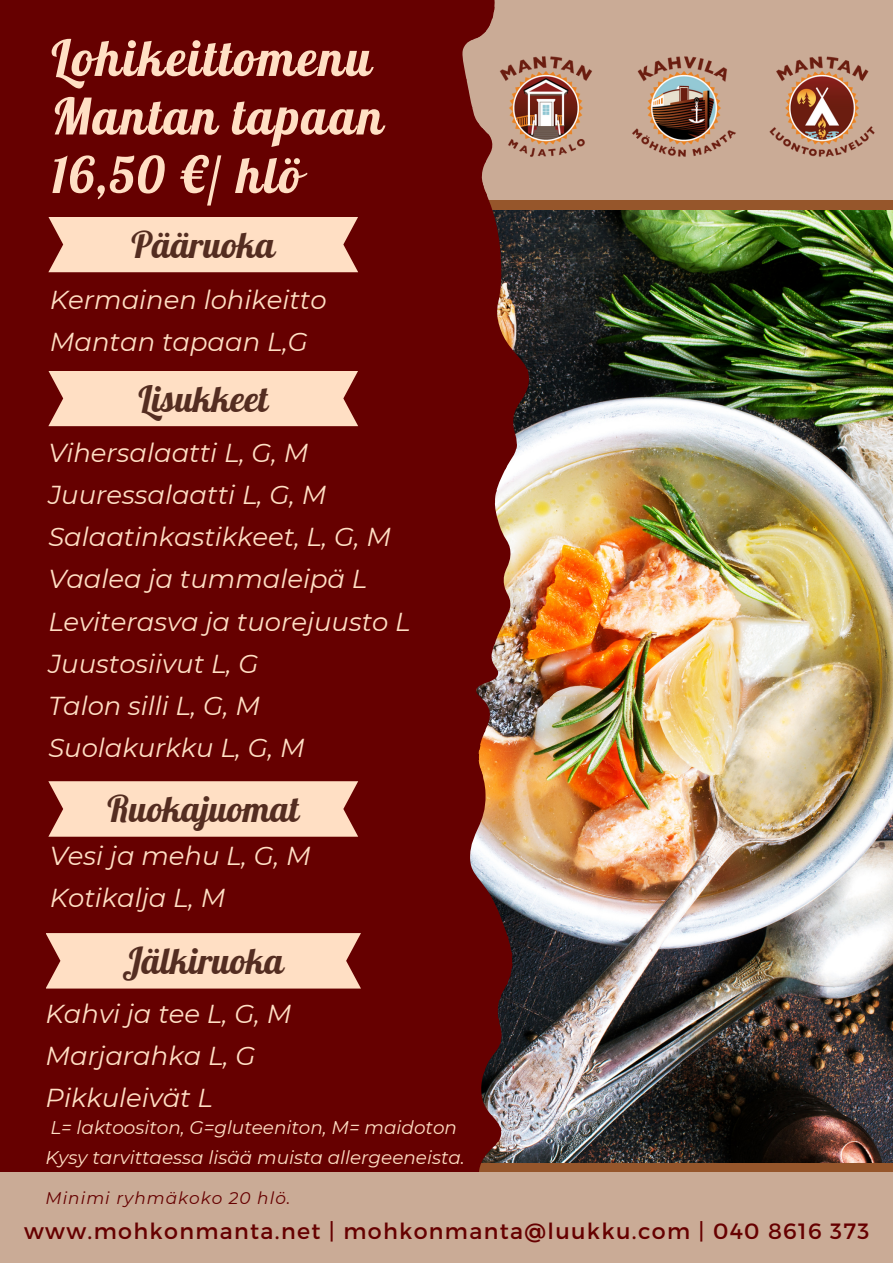
<style>
.page{position:relative;width:893px;height:1263px;background:#fff}
.page>*{position:absolute;margin:0;border:0;box-sizing:border-box;transform-origin:0 0}
.t1{font:50.18px/58.5px "Lobster";letter-spacing:.04em;color:#ffdfc4}
.t2{font:36px "Lobster";color:#542d21}
.t3{font:italic 25.88px/42.2px "Montserrat";color:#ffdfc4}
.t4{font:22.12px "Montserrat";letter-spacing:.06em;color:#600}
.t5{font:italic 18.38px/29.8px "Montserrat";color:#ffdfc4}
.t6{font:italic 16.88px "Montserrat";letter-spacing:.06em;color:#600}
</style>
<div class="page">
<img style="left:529px;top:211px;width:364px;height:952px">
<div style="left:0;top:0;width:893px;height:199px;background:#caab96"></div>
<div style="left:0;top:0;width:528px;height:1172px;background:#600"></div>
<div style="left:48px;top:217px;width:310px;height:55px;background:#ffdfc4"></div>
<svg style="left:48px;top:781px;width:310px;height:56px;background:#f6d2b8"></svg>
<div style="left:46px;top:933px;width:315px;height:55px;background:#ffdfc4"></div>
<div style="left:0;top:1172px;width:893px;height:91px;background:#caab96"></div>
<div style="left:48px;top:371px;width:310px;height:55px;background:#ffdfc4"></div>
<img style="left:447px;top:12px;width:446px;height:189px">
<h1 class="t1" style="left:51px;top:28px;width:333px">Lohikeittomenu<br>Mantan tapaan<br>16,50 €/ hlö</h1>
<h2 class="t2" style="left:131px;top:222px;width:145px">Pääruoka</h2>
<p class="t3" style="left:50px;top:278px;width:278px">Kermainen lohikeitto<br>Mantan tapaan L,G</p>
<h2 class="t2" style="left:138px;top:376px;width:131px">Lisukkeet</h2>
<p class="t3" style="left:48px;top:431px;width:364px">Vihersalaatti L, G, M<br>Juuressalaatti L, G, M<br>Salaatinkastikkeet, L, G, M<br>Vaalea ja tummaleipä L<br>Leviterasva ja tuorejuusto L<br>Juustosiivut L, G<br>Talon silli L, G, M<br>Suolakurkku L, G, M</p>
<h2 class="t2" style="left:107px;top:786px;width:193px">Ruokajuomat</h2>
<p class="t3" style="left:50px;top:834px;width:262px">Vesi ja mehu L, G, M<br>Kotikalja L, M</p>
<h2 class="t2" style="left:123px;top:938px;width:163px">Jälkiruoka</h2>
<p class="t3" style="left:46px;top:992px;width:247px">Kahvi ja tee L, G, M<br>Marjarahka L, G<br>Pikkuleivät L</p>
<p class="t5" style="left:46px;top:1112px;width:421px">L= laktoositon, G=gluteeniton, M= maidoton<br>Kysy tarvittaessa lisää muista allergeeneista.</p>
<p class="t6" style="left:46px;top:1187px;width:246px">Minimi ryhmäkoko 20 hlö.</p>
<p class="t4" style="left:24px;top:1216px;width:846px">www.mohkonmanta.net | mohkonmanta@luukku.com | 040 8616 373</p>
</div>
